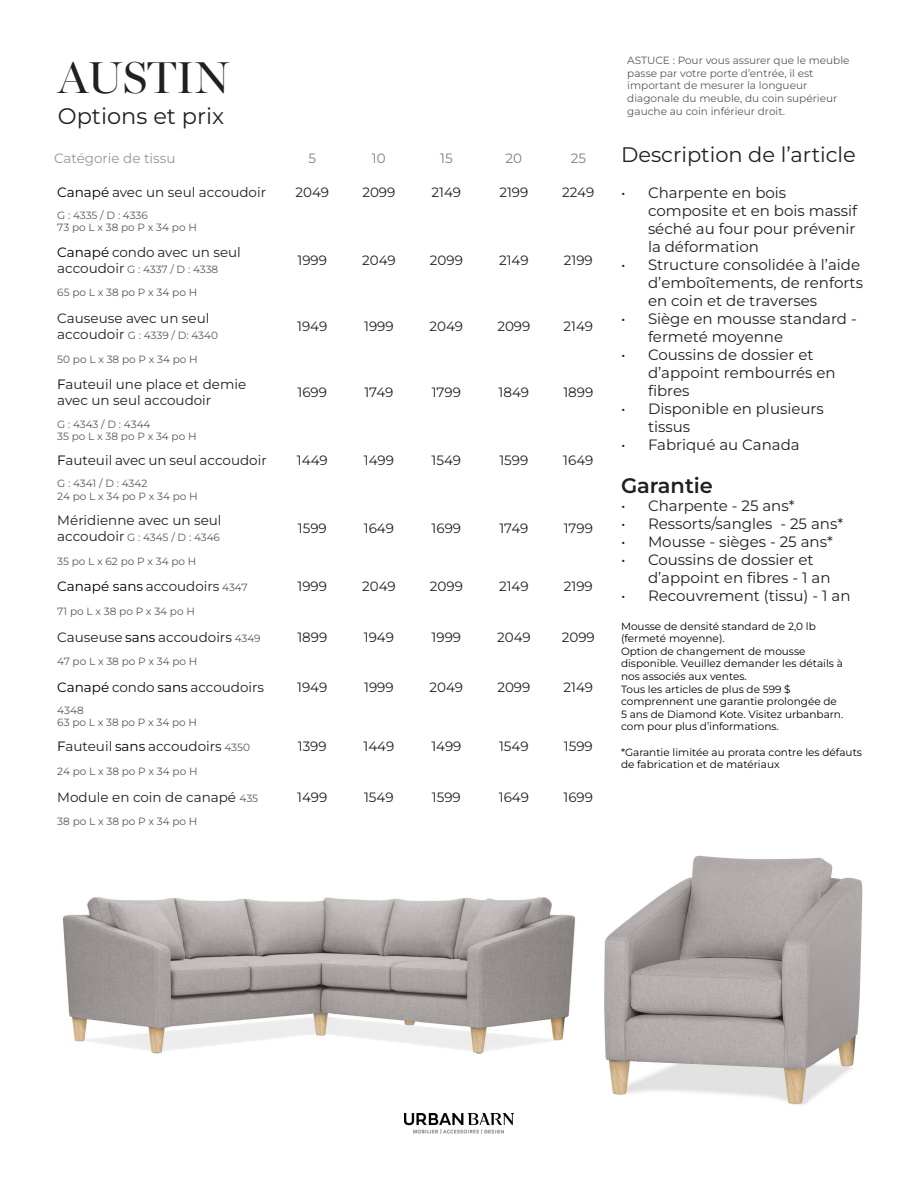
<style>
.page{position:relative;width:918px;height:1188px;background:#fff}
.page>*{position:absolute;margin:0;border:0;box-sizing:border-box;transform-origin:0 0}
.t1{font:45px "Miller Banner";color:#231f20}
.t2{font:22.5px "Montserrat";color:#231f20}
.t3{font:21px "Montserrat";color:#231f20}
.t4{font:600 21px "Montserrat";color:#231f20}
.t5{font:15px/18px "Montserrat";color:#231f20}
.Grade{font:13.5px/16.2px "Montserrat";color:#231f20}
.Grade-2{font:13.5px "Montserrat";color:#000}
.t6{font:13.5px "Montserrat";color:#939598}
.Grade-3{font:13.5px "Montserrat";color:#7f7f7f}
.Grade-4{font:10.5px/12.6px "Montserrat";color:#57585a}
.t7{font:10.5px/12.6px "Montserrat";color:#000}
.s1{color:#000}
.s2{font-size:13.5px;color:#231f20}
.s3{color:#231f20}
.s4{font-size:10.5px;color:#57585a}
</style>
<div class="page">
<img style="left:63px;top:897px;width:513px;height:157px">
<img style="left:405px;top:1114px;width:108px;height:20px">
<img style="left:604px;top:855px;width:259px;height:250px">
<p class="t1" style="left:58px;top:51px;width:173px">AUSTIN</p>
<p class="t2" style="left:58px;top:101px;width:168px">Options et prix</p>
<p class="t6" style="left:54px;top:149px;width:123px">Catégorie de tissu</p>
<p class="Grade-3" style="left:308px;top:149px;width:9px">5</p>
<p class="Grade-3" style="left:372px;top:149px;width:15px">10</p>
<p class="Grade-3" style="left:440px;top:149px;width:14px">15</p>
<p class="Grade-3" style="left:506px;top:149px;width:18px">20</p>
<p class="Grade-3" style="left:571px;top:149px;width:17px">25</p>
<p class="Grade" style="left:57px;top:183px;width:210px"><span class="s1">Canapé</span> avec un seul accoudoir</p>
<p class="Grade" style="left:295px;top:183px;width:35px">2049</p>
<p class="Grade" style="left:362px;top:183px;width:35px">2099</p>
<p class="Grade" style="left:432px;top:183px;width:31px">2149</p>
<p class="Grade" style="left:499px;top:183px;width:30px">2199</p>
<p class="Grade" style="left:562px;top:183px;width:34px">2249</p>
<p class="Grade-4" style="left:57px;top:209px;width:92px">G : 4335 / D : 4336</p>
<p class="Grade-4" style="left:57px;top:221px;width:141px">73 po L x 38 po P x 34 po H</p>
<p class="Grade" style="left:57px;top:243px;width:185px"><span class="s1">Canapé</span> condo avec un seul</p>
<p class="Grade-4" style="left:57px;top:262px;width:163px"><span class="s2">accoudoir</span> G : 4337 / D : 4338</p>
<p class="Grade" style="left:298px;top:251px;width:31px">1999</p>
<p class="Grade" style="left:362px;top:251px;width:35px">2049</p>
<p class="Grade" style="left:430px;top:251px;width:35px">2099</p>
<p class="Grade" style="left:499px;top:251px;width:31px">2149</p>
<p class="Grade" style="left:564px;top:251px;width:30px">2199</p>
<p class="Grade-4" style="left:57px;top:286px;width:141px">65 po L x 38 po P x 34 po H</p>
<p class="Grade" style="left:57px;top:310px;width:154px">Causeuse avec un seul</p>
<p class="Grade-4" style="left:57px;top:329px;width:162px"><span class="s2">accoudoir</span> G : 4339 / D: 4340</p>
<p class="Grade" style="left:297px;top:318px;width:32px">1949</p>
<p class="Grade" style="left:364px;top:318px;width:31px">1999</p>
<p class="Grade" style="left:430px;top:318px;width:35px">2049</p>
<p class="Grade" style="left:497px;top:318px;width:35px">2099</p>
<p class="Grade" style="left:564px;top:318px;width:31px">2149</p>
<p class="Grade-4" style="left:57px;top:352px;width:142px">50 po L x 38 po P x 34 po H</p>
<p class="Grade" style="left:57px;top:376px;width:190px"><span class="s1">F</span>auteuil une place et demie avec un seul accoudoir</p>
<p class="Grade" style="left:298px;top:384px;width:31px">1699</p>
<p class="Grade" style="left:364px;top:384px;width:30px">1749</p>
<p class="Grade" style="left:432px;top:384px;width:31px">1799</p>
<p class="Grade" style="left:499px;top:384px;width:32px">1849</p>
<p class="Grade" style="left:563px;top:384px;width:31px">1899</p>
<p class="Grade-4" style="left:57px;top:417px;width:95px">G : 4343 / D : 4344</p>
<p class="Grade-4" style="left:57px;top:430px;width:141px">35 po L x 38 po P x 34 po H</p>
<p class="Grade" style="left:57px;top:452px;width:211px"><span class="s1">F</span>auteuil avec un seul accoudoir</p>
<p class="Grade" style="left:297px;top:452px;width:32px">1449</p>
<p class="Grade" style="left:364px;top:452px;width:32px">1499</p>
<p class="Grade" style="left:432px;top:452px;width:31px">1549</p>
<p class="Grade" style="left:499px;top:452px;width:30px">1599</p>
<p class="Grade" style="left:563px;top:452px;width:32px">1649</p>
<p class="Grade-4" style="left:57px;top:477px;width:92px">G : 4341 / D : 4342</p>
<p class="Grade-4" style="left:57px;top:490px;width:142px">24 po L x 34 po P x 34 po H</p>
<p class="Grade" style="left:57px;top:512px;width:166px">Méridienne avec un seul</p>
<p class="Grade-4" style="left:57px;top:531px;width:164px"><span class="s2">accoudoir</span> G : 4345 / D : 4346</p>
<p class="Grade" style="left:298px;top:520px;width:30px">1599</p>
<p class="Grade" style="left:364px;top:520px;width:32px">1649</p>
<p class="Grade" style="left:432px;top:520px;width:31px">1699</p>
<p class="Grade" style="left:499px;top:520px;width:30px">1749</p>
<p class="Grade" style="left:564px;top:520px;width:31px">1799</p>
<p class="Grade-4" style="left:57px;top:555px;width:141px">35 po L x 62 po P x 34 po H</p>
<p class="Grade-2" style="left:57px;top:578px;width:192px">Canapé sans <span class="s3">accoudoirs</span> <span class="s4">4347</span></p>
<p class="Grade" style="left:298px;top:578px;width:31px">1999</p>
<p class="Grade" style="left:362px;top:578px;width:35px">2049</p>
<p class="Grade" style="left:430px;top:578px;width:35px">2099</p>
<p class="Grade" style="left:499px;top:578px;width:31px">2149</p>
<p class="Grade" style="left:564px;top:578px;width:30px">2199</p>
<p class="Grade-4" style="left:57px;top:605px;width:139px">71 po L x 38 po P x 34 po H</p>
<p class="Grade" style="left:57px;top:628px;width:205px">Causeuse <span class="s1">sans</span> accoudoirs <span class="s4">4349</span></p>
<p class="Grade" style="left:297px;top:628px;width:31px">1899</p>
<p class="Grade" style="left:364px;top:628px;width:32px">1949</p>
<p class="Grade" style="left:432px;top:628px;width:31px">1999</p>
<p class="Grade" style="left:497px;top:628px;width:35px">2049</p>
<p class="Grade" style="left:562px;top:628px;width:35px">2099</p>
<p class="Grade-4" style="left:57px;top:655px;width:142px">47 po L x 38 po P x 34 po H</p>
<p class="Grade" style="left:57px;top:678px;width:208px"><span class="s1">Canapé</span> condo <span class="s1">sans</span> accoudoirs</p>
<p class="Grade" style="left:297px;top:678px;width:32px">1949</p>
<p class="Grade" style="left:364px;top:678px;width:31px">1999</p>
<p class="Grade" style="left:430px;top:678px;width:35px">2049</p>
<p class="Grade" style="left:497px;top:678px;width:35px">2099</p>
<p class="Grade" style="left:564px;top:678px;width:31px">2149</p>
<p class="Grade-4" style="left:57px;top:704px;width:28px">4348</p>
<p class="Grade-4" style="left:57px;top:716px;width:141px">63 po L x 38 po P x 34 po H</p>
<p class="Grade" style="left:57px;top:738px;width:194px"><span class="s1">F</span>auteuil <span class="s1">sans</span> accoudoirs <span class="s4">4350</span></p>
<p class="Grade" style="left:298px;top:738px;width:30px">1399</p>
<p class="Grade" style="left:363px;top:738px;width:32px">1449</p>
<p class="Grade" style="left:431px;top:738px;width:32px">1499</p>
<p class="Grade" style="left:499px;top:738px;width:31px">1549</p>
<p class="Grade" style="left:564px;top:738px;width:30px">1599</p>
<p class="Grade-4" style="left:57px;top:765px;width:142px">24 po L x 38 po P x 34 po H</p>
<p class="Grade" style="left:57px;top:788px;width:202px">Module en coin de canapé <span class="s4">435</span></p>
<p class="Grade" style="left:297px;top:788px;width:32px">1499</p>
<p class="Grade" style="left:364px;top:788px;width:31px">1549</p>
<p class="Grade" style="left:432px;top:788px;width:30px">1599</p>
<p class="Grade" style="left:499px;top:788px;width:32px">1649</p>
<p class="Grade" style="left:564px;top:788px;width:31px">1699</p>
<p class="Grade-4" style="left:57px;top:815px;width:142px">38 po L x 38 po P x 34 po H</p>
<p class="Grade-4" style="left:627px;top:54px;width:224px">ASTUCE : Pour vous assurer que le meuble passe par votre porte d’entrée, il est</p>
<p class="Grade-4" style="left:627px;top:79px;width:181px">important de mesurer la longueur</p>
<p class="Grade-4" style="left:627px;top:92px;width:212px">diagonale du meuble, du coin supérieur gauche au coin inférieur droit.</p>
<p class="t3" style="left:621px;top:140px;width:236px">Description de l’article</p>
<p class="t5" style="left:648px;top:183px;width:211px;text-indent:-27px">• Charpente en bois composite et en bois massif séché au four pour prévenir la déformation</p>
<p class="t5" style="left:648px;top:255px;width:217px;text-indent:-27px">• Structure consolidée à l’aide d’emboîtements, de renforts en coin et de traverses</p>
<p class="t5" style="left:648px;top:309px;width:210px;text-indent:-27px">• Siège en mousse standard - fermeté moyenne</p>
<p class="t5" style="left:648px;top:345px;width:189px;text-indent:-27px">• Coussins de dossier et d’appoint rembourrés en fibres</p>
<p class="t5" style="left:648px;top:399px;width:177px;text-indent:-27px">• Disponible en plusieurs tissus</p>
<p class="t5" style="left:621px;top:435px;width:180px">• Fabriqué au Canada</p>
<p class="t4" style="left:621px;top:471px;width:94px">Garantie</p>
<p class="t5" style="left:621px;top:496px;width:175px">• Charpente - 25 ans*</p>
<p class="t5" style="left:621px;top:514px;width:224px">• Ressorts/sangles - 25 ans*</p>
<p class="t5" style="left:621px;top:532px;width:213px">• Mousse - sièges - 25 ans*</p>
<p class="t5" style="left:648px;top:550px;width:184px;text-indent:-27px">• Coussins de dossier et d’appoint en fibres - 1 an</p>
<p class="t5" style="left:621px;top:586px;width:231px">• Recouvrement (tissu) - 1 an</p>
<p class="t7" style="left:621px;top:619px;width:196px">Mousse de densité standard de 2,0 lb (fermeté moyenne).</p>
<p class="t7" style="left:621px;top:645px;width:223px">Option de changement de mousse disponible. Veuillez demander les détails à nos associés aux ventes.</p>
<p class="t7" style="left:621px;top:682px;width:217px">Tous les articles de plus de 599 $ comprennent une garantie prolongée de</p>
<p class="t7" style="left:621px;top:708px;width:224px">5 ans de Diamond Kote. Visitez urbanbarn. com pour plus d’informations.</p>
<p class="t7" style="left:621px;top:745px;width:243px">*Garantie limitée au prorata contre les défauts de fabrication et de matériaux</p>
</div>
